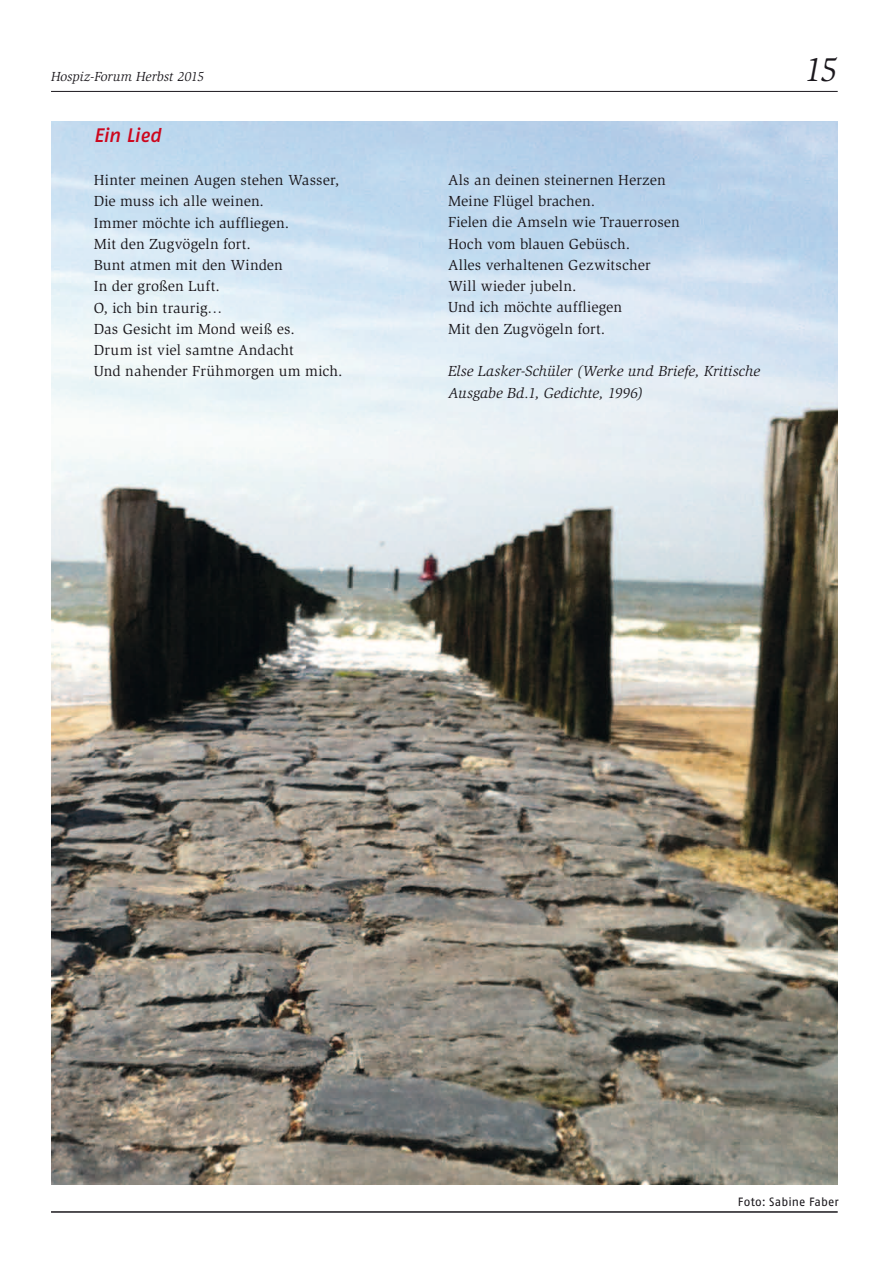
<style>
.page{position:relative;width:893px;height:1263px;background:#fff}
.page>*{position:absolute;margin:0;border:0;box-sizing:border-box;transform-origin:0 0}
.t1{font:italic 34.5px "Slimbach Std";color:#1a171c}
.t2{font:italic 500 19.5px "Fago No";letter-spacing:-.01em;color:#cd071e}
.t3{font:15px/21.3px "Slimbach Std";letter-spacing:.01em;color:#1a171c}
.t4{font:italic 15px/21.3px "Slimbach Std";color:#1a171c}
.t5{font:italic 13.5px "Slimbach Std";letter-spacing:-.005em;color:#1a171c}
.t6{font:12px "Fago No";letter-spacing:.005em;color:#1a171c}
</style>
<div class="page">
<hr style="left:51px;top:91px;width:787px;height:1px;background:#1a171c">
<hr style="left:51px;top:1211px;width:787px;height:2px;background:#1a171c">
<img style="left:51px;top:121px;width:787px;height:1063px">
<p class="t5" style="left:51px;top:69px;width:155px">Hospiz-Forum Herbst 2015</p>
<h2 class="t2" style="left:94px;top:124px;width:69px">Ein Lied</h2>
<p class="t3" style="left:94px;top:169px;width:250px">Hinter meinen Augen stehen Wasser,<br>Die muss ich alle weinen.<br>Immer möchte ich auffliegen.<br>Mit den Zugvögeln fort.<br>Bunt atmen mit den Winden<br>In der großen Luft.<br>O, ich bin traurig…<br>Das Gesicht im Mond weiß es.<br>Drum ist viel samtne Andacht<br>Und nahender Frühmorgen um mich.</p>
<p class="t3" style="left:448px;top:169px;width:233px">Als an deinen steinernen Herzen<br>Meine Flügel brachen.<br>Fielen die Amseln wie Trauerrosen<br>Hoch vom blauen Gebüsch.<br>Alles verhaltenen Gezwitscher<br>Will wieder jubeln.<br>Und ich möchte auffliegen<br>Mit den Zugvögeln fort.</p>
<p class="t4" style="left:448px;top:361px;width:314px">Else Lasker-Schüler (Werke und Briefe, Kritische<br>Ausgabe Bd.1, Gedichte, 1996)</p>
<h1 class="t1" style="left:804px;top:50px;width:35px">15</h1>
<p class="t6" style="left:738px;top:1194px;width:102px">Foto: Sabine Faber</p>
</div>
